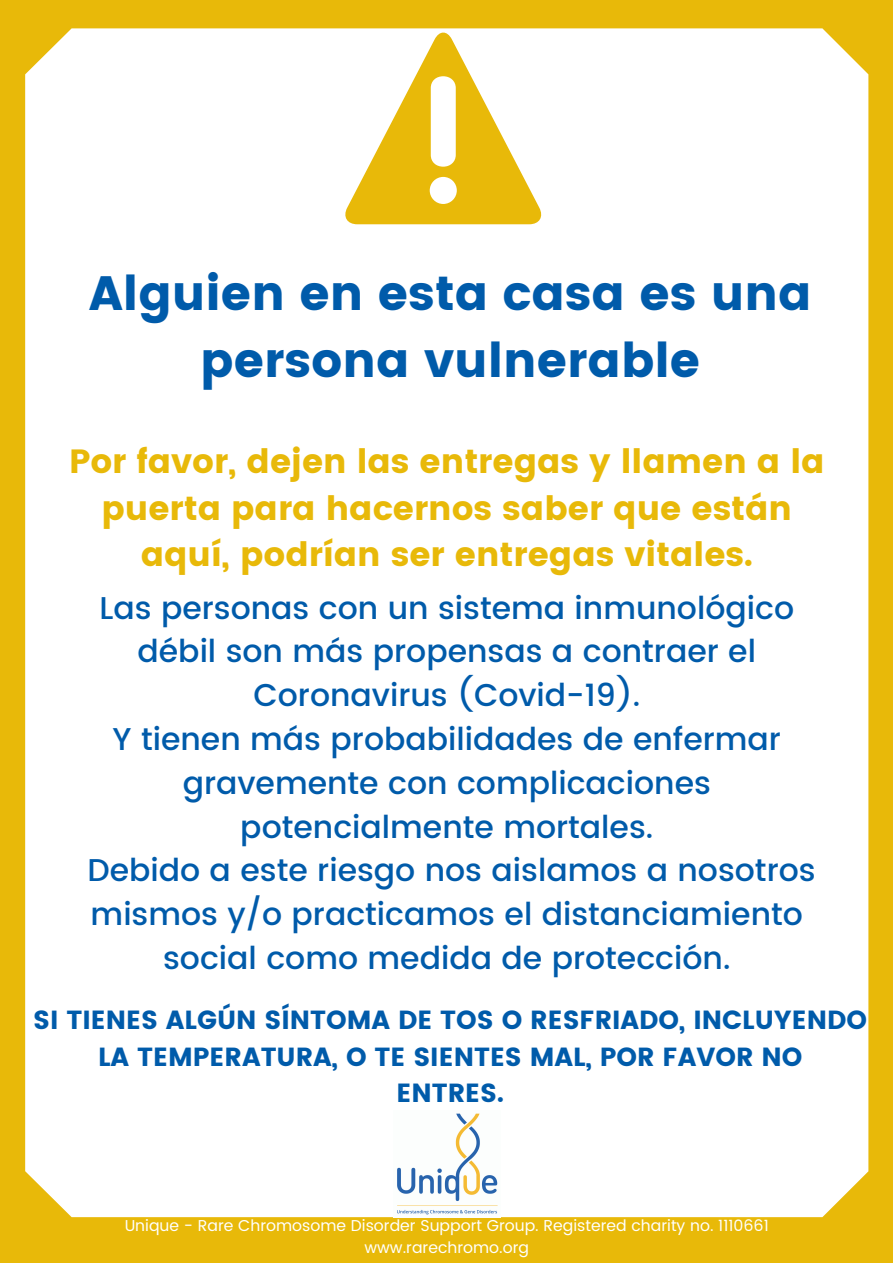
<style>
.page{position:relative;width:893px;height:1263px;background:#e8b909}
.page>*{position:absolute;margin:0;border:0;box-sizing:border-box;transform-origin:0 0}
.t1{font:48px/66.9px "Poppins";color:#005baa;text-align:center}
.t2{font:33.53px/46.7px "Poppins";color:#e8b909;text-align:center}
.t3{font:500 31.5px/43.8px "Poppins";color:#005baa;text-align:center}
.t4{font:26.17px/36.4px "Poppins";color:#005baa;text-align:center}
.t5{font:15.75px/22px "Poppins";color:#fff;text-align:center}
</style>
<div class="page">
<div style="left:25px;top:28px;width:843px;height:1189px;background:#fff"></div>
<svg style="left:342px;top:30px;width:202px;height:194px"></svg>
<img style="left:393px;top:1110px;width:107px;height:108px">
<h1 class="t1" style="left:89px;top:260px;width:724px">Alguien en esta casa es una persona vulnerable</h1>
<p class="t2" style="left:69px;top:438px;width:757px">Por favor, dejen las entregas y llamen a la puerta para hacernos saber que están aquí, podrían ser entregas vitales.</p>
<p class="t3" style="left:87px;top:586px;width:730px">Las personas con un sistema inmunológico débil son más propensas a contraer el Coronavirus (Covid-19).<br>Y tienen más probabilidades de enfermar gravemente con complicaciones potencialmente mortales.<br>Debido a este riesgo nos aislamos a nosotros mismos y/o practicamos el distanciamiento social como medida de protección.</p>
<p class="t4" style="left:33px;top:1002px;width:835px">SI TIENES ALGÚN SÍNTOMA DE TOS O RESFRIADO, INCLUYENDO<br>LA TEMPERATURA, O TE SIENTES MAL, POR FAVOR NO<br>ENTRES.</p>
<p class="t5" style="left:125px;top:1215px;width:645px">Unique - Rare Chromosome Disorder Support Group. Registered charity no. 1110661 www.rarechromo.org</p>
</div>
